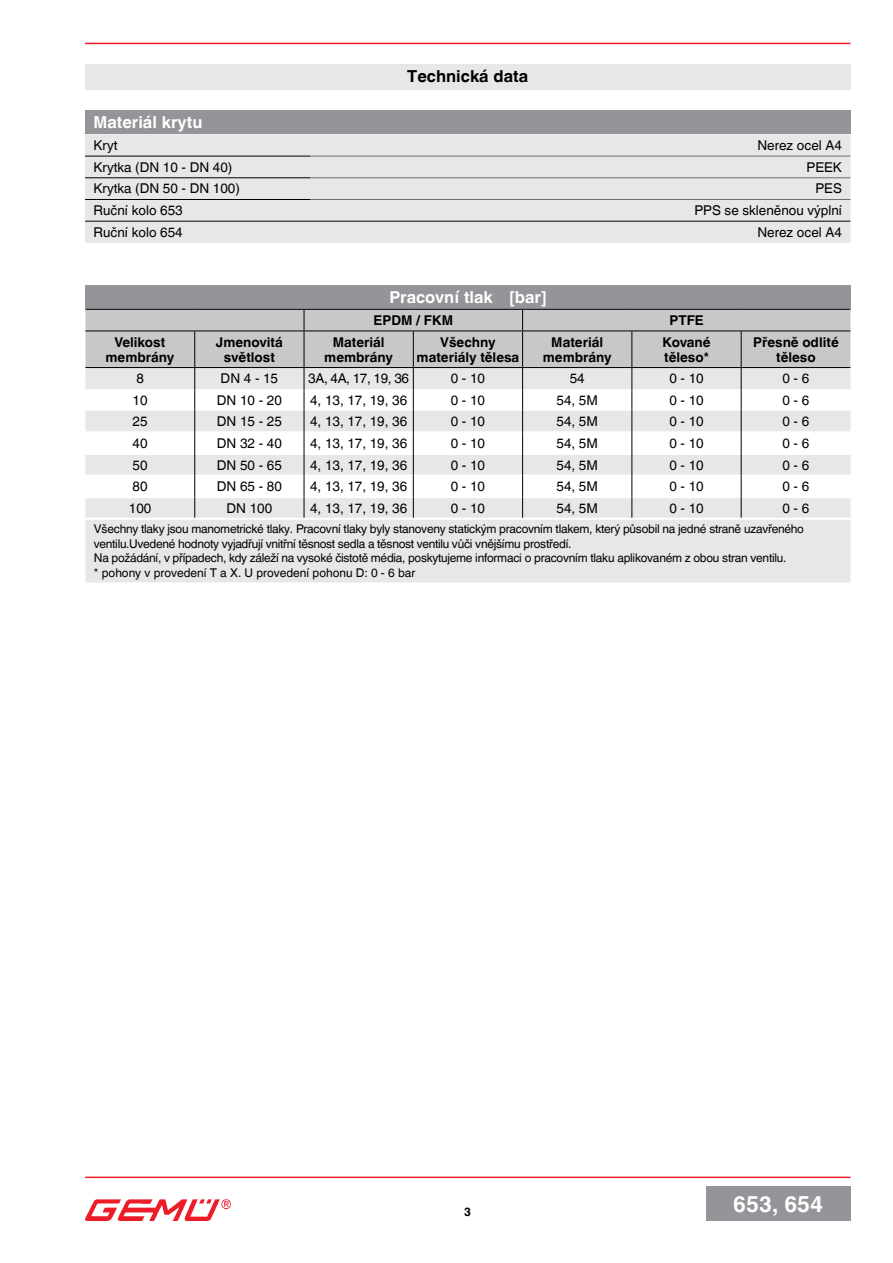
<style>
.page{position:relative;width:893px;height:1263px;background:#fff}
.page>*{position:absolute;margin:0;border:0;box-sizing:border-box;transform-origin:0 0}
.t1{font:700 22.5px "Helvetica World";color:#fff}
.t2{font:700 16.5px "Helvetica World";color:#fff}
.t3{font:700 16.5px "Helvetica World";color:#000}
.t4{font:13.5px "Helvetica World";color:#000}
.t5{font:700 13.5px/15px "Helvetica World";color:#000;text-align:center}
.t6{font:12px/14.4px "Helvetica World";letter-spacing:-.02em;color:#000}
.t7{font:700 12px "Helvetica World";color:#000}
</style>
<div class="page">
<hr style="left:85px;top:1176px;width:765px;height:2px;background:#ed1c29">
<hr style="left:85px;top:43px;width:765px;height:1px;background:#ed1c29">
<img style="left:85px;top:1199px;width:146px;height:21px">
<div style="left:706px;top:1186px;width:144px;height:34px;background:#939598"></div>
<div style="left:85px;top:111px;width:765px;height:23px;background:#939598"></div>
<div style="left:85px;top:134px;width:765px;height:109px;background:#e6e7e8"></div>
<hr style="left:310px;top:199px;width:540px;height:1px;background:#6d6e71">
<hr style="left:85px;top:156px;width:225px;height:1px;background:#000">
<hr style="left:310px;top:156px;width:540px;height:1px;background:#6d6e71">
<hr style="left:310px;top:178px;width:540px;height:1px;background:#6d6e71">
<hr style="left:85px;top:178px;width:225px;height:1px;background:#000">
<hr style="left:85px;top:199px;width:225px;height:1px;background:#000">
<hr style="left:85px;top:221px;width:225px;height:1px;background:#000">
<hr style="left:310px;top:221px;width:540px;height:1px;background:#000">
<div style="left:85px;top:286px;width:765px;height:23px;background:#939598"></div>
<div style="left:85px;top:520px;width:765px;height:62px;background:#e6e7e8"></div>
<svg style="left:85px;top:309px;width:765px;height:209px"></svg>
<div style="left:85px;top:64px;width:765px;height:25px;background:#e6e7e8"></div>
<p class="t3" style="left:407px;top:67px;width:122px">Technická data</p>
<p class="t2" style="left:94px;top:113px;width:110px">Materiál krytu</p>
<p class="t4" style="left:94px;top:138px;width:25px">Kryt</p>
<p class="t4" style="left:757px;top:138px;width:86px">Nerez ocel A4</p>
<p class="t4" style="left:94px;top:159px;width:140px">Krytka (DN 10 - DN 40)</p>
<p class="t4" style="left:807px;top:159px;width:37px">PEEK</p>
<p class="t4" style="left:94px;top:181px;width:148px">Krytka (DN 50 - DN 100)</p>
<p class="t4" style="left:815px;top:181px;width:28px">PES</p>
<p class="t4" style="left:94px;top:203px;width:91px">Ruční kolo 653</p>
<p class="t4" style="left:695px;top:203px;width:149px">PPS se skleněnou výplní</p>
<p class="t4" style="left:94px;top:224px;width:91px">Ruční kolo 654</p>
<p class="t4" style="left:757px;top:224px;width:86px">Nerez ocel A4</p>
<p class="t2" style="left:389px;top:288px;width:159px">Pracovní tlak [bar]</p>
<p class="t5" style="left:373px;top:313px;width:81px">EPDM / FKM</p>
<p class="t5" style="left:670px;top:313px;width:36px">PTFE</p>
<p class="t5" style="left:106px;top:334px;width:70px">Velikost membrány</p>
<p class="t5" style="left:216px;top:334px;width:68px">Jmenovitá světlost</p>
<p class="t5" style="left:324px;top:334px;width:70px">Materiál membrány</p>
<p class="t5" style="left:417px;top:334px;width:104px">Všechny materiály tělesa</p>
<p class="t5" style="left:543px;top:334px;width:70px">Materiál membrány</p>
<p class="t5" style="left:662px;top:334px;width:50px;text-align:left">Kované těleso*</p>
<p class="t5" style="left:753px;top:334px;width:87px">Přesně odlité těleso</p>
<p class="t4" style="left:136px;top:371px;width:9px">8</p>
<p class="t4" style="left:221px;top:371px;width:59px">DN 4 - 15</p>
<p class="t4" style="left:308px;top:371px;width:102px">3A, 4A, 17, 19, 36</p>
<p class="t4" style="left:451px;top:371px;width:36px">0 - 10</p>
<p class="t4" style="left:570px;top:371px;width:17px">54</p>
<p class="t4" style="left:669px;top:371px;width:36px">0 - 10</p>
<p class="t4" style="left:782px;top:371px;width:28px">0 - 6</p>
<p class="t4" style="left:133px;top:392px;width:17px">10</p>
<p class="t4" style="left:217px;top:392px;width:66px">DN 10 - 20</p>
<p class="t4" style="left:310px;top:392px;width:99px">4, 13, 17, 19, 36</p>
<p class="t4" style="left:451px;top:392px;width:36px">0 - 10</p>
<p class="t4" style="left:557px;top:392px;width:43px">54, 5M</p>
<p class="t4" style="left:669px;top:392px;width:36px">0 - 10</p>
<p class="t4" style="left:782px;top:392px;width:28px">0 - 6</p>
<p class="t4" style="left:133px;top:414px;width:17px">25</p>
<p class="t4" style="left:217px;top:414px;width:66px">DN 15 - 25</p>
<p class="t4" style="left:310px;top:414px;width:99px">4, 13, 17, 19, 36</p>
<p class="t4" style="left:451px;top:414px;width:36px">0 - 10</p>
<p class="t4" style="left:557px;top:414px;width:43px">54, 5M</p>
<p class="t4" style="left:669px;top:414px;width:36px">0 - 10</p>
<p class="t4" style="left:782px;top:414px;width:28px">0 - 6</p>
<p class="t4" style="left:133px;top:435px;width:17px">40</p>
<p class="t4" style="left:217px;top:435px;width:66px">DN 32 - 40</p>
<p class="t4" style="left:310px;top:435px;width:99px">4, 13, 17, 19, 36</p>
<p class="t4" style="left:451px;top:435px;width:36px">0 - 10</p>
<p class="t4" style="left:557px;top:435px;width:43px">54, 5M</p>
<p class="t4" style="left:669px;top:435px;width:36px">0 - 10</p>
<p class="t4" style="left:782px;top:435px;width:28px">0 - 6</p>
<p class="t4" style="left:133px;top:457px;width:17px">50</p>
<p class="t4" style="left:217px;top:457px;width:66px">DN 50 - 65</p>
<p class="t4" style="left:310px;top:457px;width:99px">4, 13, 17, 19, 36</p>
<p class="t4" style="left:451px;top:457px;width:36px">0 - 10</p>
<p class="t4" style="left:557px;top:457px;width:43px">54, 5M</p>
<p class="t4" style="left:669px;top:457px;width:36px">0 - 10</p>
<p class="t4" style="left:782px;top:457px;width:28px">0 - 6</p>
<p class="t4" style="left:133px;top:479px;width:17px">80</p>
<p class="t4" style="left:217px;top:479px;width:66px">DN 65 - 80</p>
<p class="t4" style="left:310px;top:479px;width:99px">4, 13, 17, 19, 36</p>
<p class="t4" style="left:451px;top:479px;width:36px">0 - 10</p>
<p class="t4" style="left:557px;top:479px;width:43px">54, 5M</p>
<p class="t4" style="left:669px;top:479px;width:36px">0 - 10</p>
<p class="t4" style="left:782px;top:479px;width:28px">0 - 6</p>
<p class="t4" style="left:129px;top:500px;width:24px">100</p>
<p class="t4" style="left:227px;top:500px;width:47px">DN 100</p>
<p class="t4" style="left:310px;top:500px;width:99px">4, 13, 17, 19, 36</p>
<p class="t4" style="left:451px;top:500px;width:36px">0 - 10</p>
<p class="t4" style="left:557px;top:500px;width:43px">54, 5M</p>
<p class="t4" style="left:669px;top:500px;width:36px">0 - 10</p>
<p class="t4" style="left:782px;top:500px;width:28px">0 - 6</p>
<p class="t6" style="left:94px;top:522px;width:711px">Všechny tlaky jsou manometrické tlaky. Pracovní tlaky byly stanoveny statickým pracovním tlakem, který působil na jedné straně uzavřeného ventilu.Uvedené hodnoty vyjadřují vnitřní těsnost sedla a těsnost ventilu vůči vnějšímu prostředí.<br>Na požádání, v případech, kdy záleží na vysoké čistotě média, poskytujeme informaci o pracovním tlaku aplikovaném z obou stran ventilu.<br>* pohony v provedení T a X. U provedení pohonu D: 0 - 6 bar</p>
<p class="t7" style="left:464px;top:1205px;width:8px">3</p>
<h1 class="t1" style="left:733px;top:1190px;width:92px">653, 654</h1>
</div>
